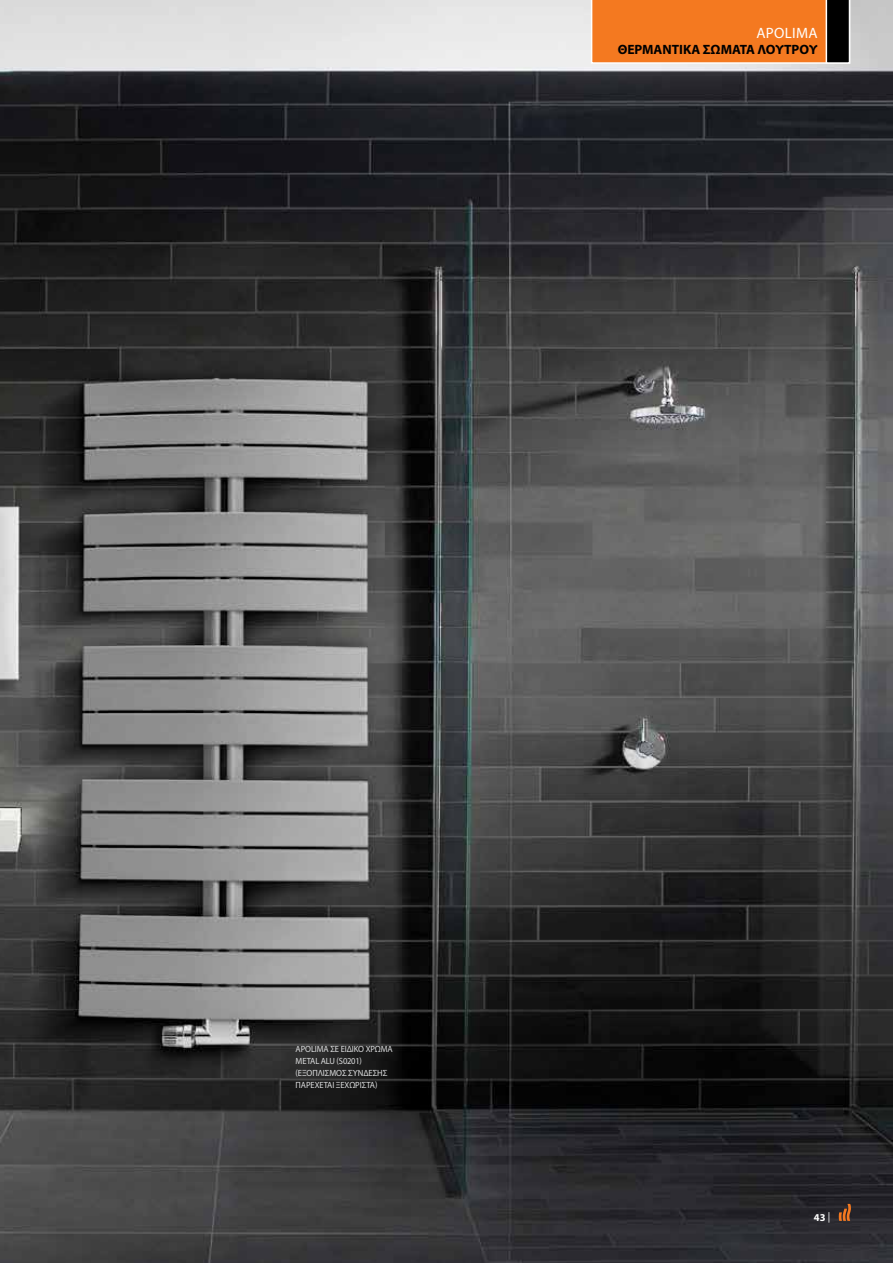
<style>
.page{position:relative;width:893px;height:1263px;background:#fff}
.page>*{position:absolute;margin:0;border:0;box-sizing:border-box;transform-origin:0 0}
.t1{font:15px "Myriad Pro";letter-spacing:.02em;color:#fff}
.t2{font:700 13.5px "Myriad Pro";color:#000}
.t3{font:700 10.5px "Myriad Pro";color:#fff}
.t4{font:9px/12px "Myriad Pro";letter-spacing:-.01em;color:#dcddde;scale:.95 1}
.s1{font-weight:400}
</style>
<div class="page">
<img style="left:0;top:0;width:893px;height:1263px">
<svg style="left:590px;top:0;width:261px;height:65px;background:#e0772b"></svg>
<svg style="left:839px;top:1204px;width:12px;height:17px"></svg>
<h1 class="t1" style="left:756px;top:24px;width:63px">APOLIMA</h1>
<h2 class="t2" style="left:618px;top:41px;width:201px">ΘΕΡΜΑΝΤΙΚΑ ΣΩΜΑΤΑ ΛΟΥΤΡΟΥ</h2>
<p class="t4" style="left:296px;top:1043px;width:104px">APOLIMA ΣΕ ΕΙΔΙΚΟ ΧΡΩΜΑ<br>METAL ALU (S0201) (ΕΞΟΠΛΙΣΜΌΣ ΣΎΝΔΕΣΗΣ<br>ΠΑΡΈΧΕΤΑΙ ΞΕΧΩΡΙΣΤΆ)</p>
<p class="t3" style="left:814px;top:1210px;width:18px">43<span class="s1">|</span></p>
</div>
